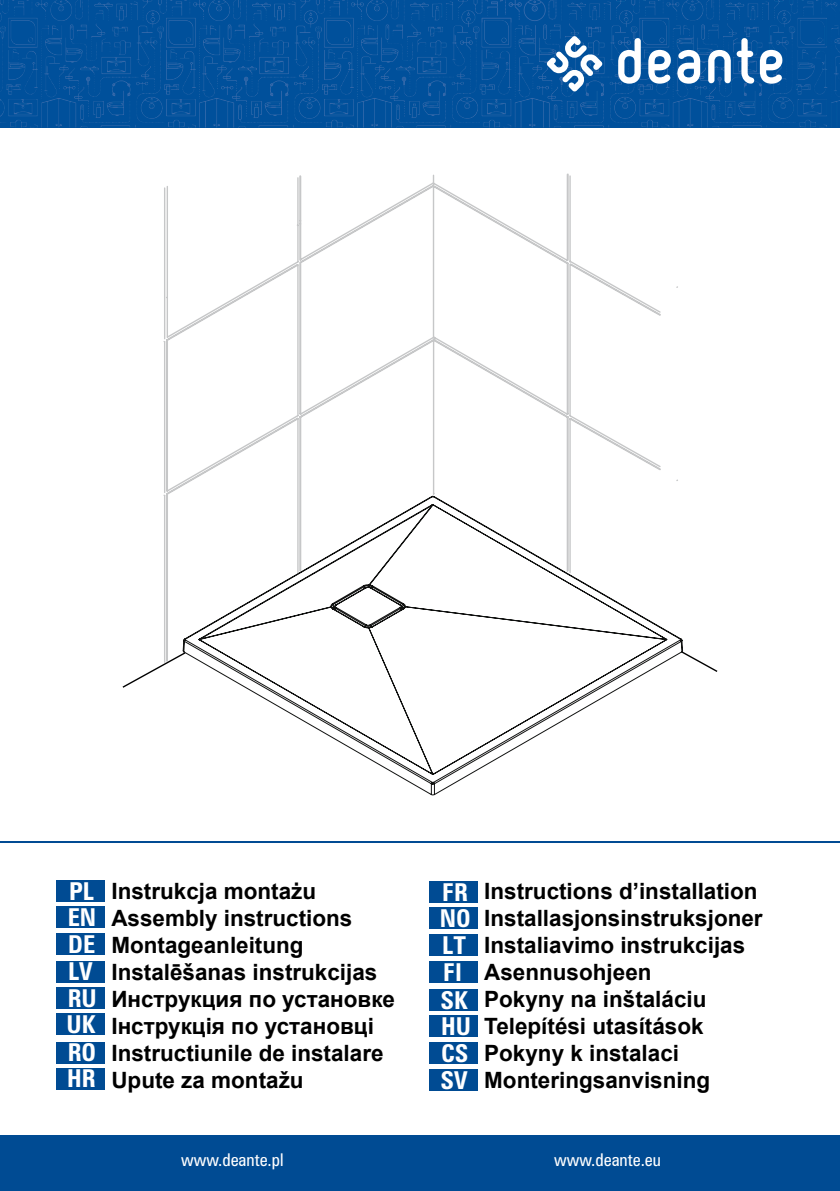
<style>
.page{position:relative;width:840px;height:1191px;background:#fff}
.page>*{position:absolute;margin:0;border:0;box-sizing:border-box;transform-origin:0 0}
.t1{font:700 22.4px/27px "Arial";color:#000}
.t2{font:700 22.4px/27px "Zurich Cn PL";color:#fff}
.t3{font:16px "Zurich Cn PL";color:#fff}
</style>
<div class="page">
<div style="left:0;top:1134px;width:839px;height:57px;background:#004b93"></div>
<div style="left:57px;top:1068px;width:48px;height:21px;background:#004b93"></div>
<div style="left:57px;top:1042px;width:48px;height:21px;background:#004b93"></div>
<div style="left:57px;top:1013px;width:48px;height:22px;background:#004b93"></div>
<div style="left:57px;top:987px;width:48px;height:21px;background:#004b93"></div>
<div style="left:57px;top:961px;width:48px;height:21px;background:#004b93"></div>
<div style="left:57px;top:933px;width:48px;height:22px;background:#004b93"></div>
<div style="left:57px;top:907px;width:48px;height:21px;background:#004b93"></div>
<div style="left:57px;top:880px;width:48px;height:22px;background:#004b93"></div>
<div style="left:429px;top:961px;width:48px;height:21px;background:#004b93"></div>
<div style="left:429px;top:934px;width:48px;height:21px;background:#004b93"></div>
<div style="left:429px;top:907px;width:48px;height:21px;background:#004b93"></div>
<div style="left:429px;top:881px;width:48px;height:21px;background:#004b93"></div>
<div style="left:429px;top:1069px;width:48px;height:22px;background:#004b93"></div>
<div style="left:429px;top:1042px;width:48px;height:21px;background:#004b93"></div>
<div style="left:429px;top:1015px;width:48px;height:21px;background:#004b93"></div>
<div style="left:429px;top:989px;width:48px;height:21px;background:#004b93"></div>
<hr style="left:0;top:841px;width:839px;height:2px;background:#004b93">
<svg style="left:0;top:0;width:839px;height:128px;background:#04529c"></svg>
<svg style="left:488px;top:0;width:68px;height:20px"></svg>
<img style="left:300px;top:0;width:104px;height:1px">
<img style="left:8px;top:1px;width:396px;height:20px">
<img style="left:0;top:26px;width:388px;height:13px">
<img style="left:3px;top:53px;width:409px;height:5px">
<img style="left:3px;top:79px;width:434px;height:18px">
<img style="left:8px;top:98px;width:423px;height:18px">
<img style="left:466px;top:20px;width:360px;height:28px">
<img style="left:475px;top:49px;width:339px;height:29px">
<img style="left:475px;top:78px;width:343px;height:3px">
<img style="left:452px;top:98px;width:378px;height:18px">
<img style="left:437px;top:0;width:51px;height:20px">
<img style="left:553px;top:0;width:8px;height:9px">
<img style="left:561px;top:0;width:275px;height:20px">
<svg style="left:546px;top:36px;width:56px;height:55px"></svg>
<svg style="left:618px;top:38px;width:22px;height:46px"></svg>
<svg style="left:707px;top:50px;width:23px;height:33px"></svg>
<svg style="left:648px;top:50px;width:22px;height:34px"></svg>
<svg style="left:677px;top:50px;width:22px;height:34px"></svg>
<svg style="left:736px;top:38px;width:46px;height:46px"></svg>
<svg style="left:163px;top:173px;width:515px;height:477px"></svg>
<svg style="left:122px;top:650px;width:596px;height:38px"></svg>
<svg style="left:182px;top:495px;width:501px;height:300px"></svg>
<p class="t2" style="left:66px;top:878px;width:32px">PL<br>EN<br>DE<br>LV<br>RU<br>UK<br>RO</p>
<p class="t2" style="left:67px;top:1064px;width:30px">HR</p>
<p class="t1" style="left:111px;top:878px;width:285px">Instrukcja montażu<br>Assembly instructions<br>Montageanleitung<br>Instalēšanas instrukcijas<br>Инструкция по установке<br>Інструкція по установці<br>Instructiunile de instalare<br>Upute za montažu</p>
<p class="t1" style="left:484px;top:878px;width:280px">Instructions d’installation<br>Installasjonsinstruksjoner<br>Instaliavimo instrukcijas<br>Asennusohjeen<br>Pokyny na inštaláciu<br>Telepítési utasítások<br>Pokyny k instalaci<br>Monteringsanvisning</p>
<p class="t2" style="left:440px;top:878px;width:32px">FR<br>NO<br>LT<br>FI<br>SK<br>HU<br>CS<br>SV</p>
<p class="t3" style="left:181px;top:1148px;width:104px">www.deante.pl</p>
<p class="t3" style="left:554px;top:1148px;width:108px">www.deante.eu</p>
</div>
